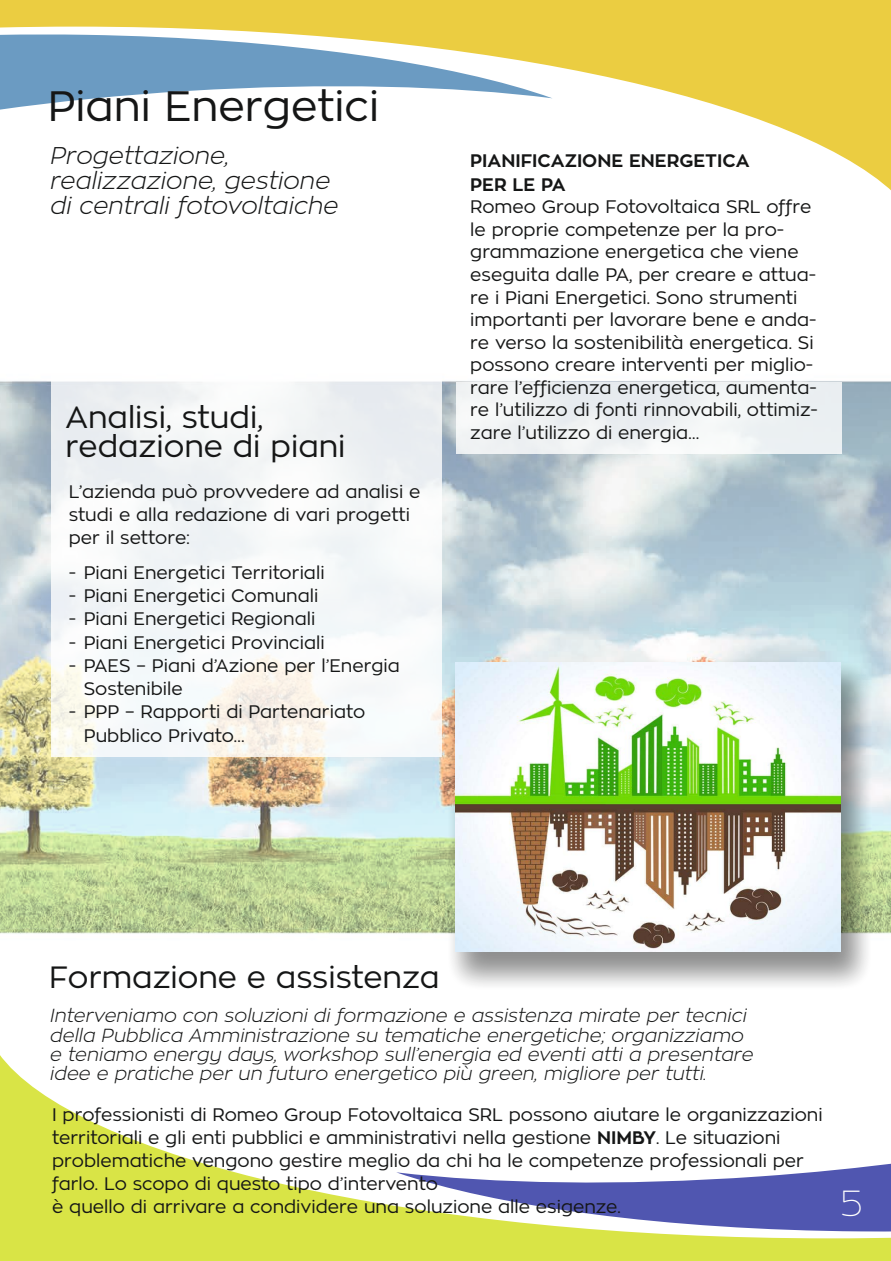
<style>
.page{position:relative;width:891px;height:1261px;background:#fff}
.page>*{position:absolute;margin:0;border:0;box-sizing:border-box;transform-origin:0 0}
.t1{font:42.15px "Zona Pro";color:#151616}
.t2{font:100 36px "Zona Pro";color:#fff}
.t3{font:30.45px/29.2px "Zona Pro";color:#151616}
.t4{font:italic 300 24px/24.8px "Zona Pro";color:#151616}
.t5{font:italic 300 18.75px/19.4px "Zona Pro";color:#151616}
.t6{font:18px/22.5px "Zona Pro";color:#151616}
.t7{font:700 18px/23.5px "Zona Pro";color:#151616}
.s1{font-weight:700}
</style>
<div class="page">
<img style="left:0;top:381px;width:890px;height:553px">
<svg style="left:0;top:0;width:890px;height:190px"></svg>
<svg style="left:0;top:1055px;width:890px;height:205px"></svg>
<svg style="left:0;top:34px;width:552px;height:76px"></svg>
<svg style="left:396px;top:1161px;width:494px;height:70px"></svg>
<div style="left:456px;top:382px;width:385px;height:72px;background:#eef1f3"></div>
<div style="left:51px;top:362px;width:390px;height:395px;background:#fff;opacity:.8"></div>
<div style="left:432px;top:646px;width:453px;height:357px;background:#151616;opacity:.49"></div>
<img style="left:456px;top:662px;width:384px;height:289px">
<h1 class="t1" style="left:48px;top:87px;width:333px">Piani Energetici</h1>
<h3 class="t4" style="left:49px;top:145px;width:290px">Progettazione, realizzazione, gestione di centrali fotovoltaiche</h3>
<h3 class="t3" style="left:66px;top:404px;width:281px">Analisi, studi, redazione di piani</h3>
<p class="t6" style="left:69px;top:480px;width:353px;line-height:23.2px">L’azienda può provvedere ad analisi e studi e alla redazione di vari progetti per il settore:</p>
<p class="t6" style="left:69px;top:562px;width:257px">- Piani Energetici Territoriali</p>
<p class="t6" style="left:69px;top:585px;width:251px">- Piani Energetici Comunali</p>
<p class="t6" style="left:69px;top:608px;width:248px">- Piani Energetici Regionali</p>
<p class="t6" style="left:69px;top:632px;width:257px">- Piani Energetici Provinciali</p>
<p class="t6" style="left:69px;top:655px;width:332px">- PAES – Piani d’Azione per l’Energia</p>
<p class="t6" style="left:69px;top:701px;width:298px">- PPP – Rapporti di Partenariato</p>
<p class="t6" style="left:84px;top:678px;width:101px">Sostenibile</p>
<p class="t6" style="left:84px;top:725px;width:162px">Pubblico Privato…</p>
<p class="t7" style="left:470px;top:150px;width:281px">PIANIFICAZIONE ENERGETICA<br>PER LE PA</p>
<p class="t6" style="left:470px;top:196px;width:349px">Romeo Group Fotovoltaica SRL offre le proprie competenze per la pro&shy;grammazione energetica che viene eseguita dalle PA, per creare e attua&shy;re i Piani Energetici. Sono strumenti importanti per lavorare bene e anda&shy;re verso la sostenibilità energetica. Si possono creare interventi per miglio&shy;rare l’efficienza energetica, aumenta&shy;re l’utilizzo di fonti rinnovabili, ottimiz&shy;zare l’utilizzo di energia…</p>
<h3 class="t3" style="left:49px;top:964px;width:392px">Formazione e assistenza</h3>
<p class="t5" style="left:49px;top:1006px;width:705px">Interveniamo con soluzioni di formazione e assistenza mirate per tecnici della Pubblica Amministrazione su tematiche energetiche; organizziamo e teniamo energy days, workshop sull’energia ed eventi atti a presentare idee e pratiche per un futuro energetico più green, migliore per tutti.</p>
<p class="t6" style="left:52px;top:1103px;width:771px;line-height:23.1px">I professionisti di Romeo Group Fotovoltaica SRL possono aiutare le organizzazioni territoriali e gli enti pubblici e amministrativi nella gestione <span class="s1">NIMBY</span>. Le situazioni problematiche vengono gestire meglio da chi ha le competenze professionali per farlo. Lo scopo di questo tipo d’intervento</p>
<p class="t6" style="left:52px;top:1195px;width:570px">è quello di arrivare a condividere una soluzione alle esigenze.</p>
<h2 class="t2" style="left:840px;top:1186px;width:24px">5</h2>
</div>
